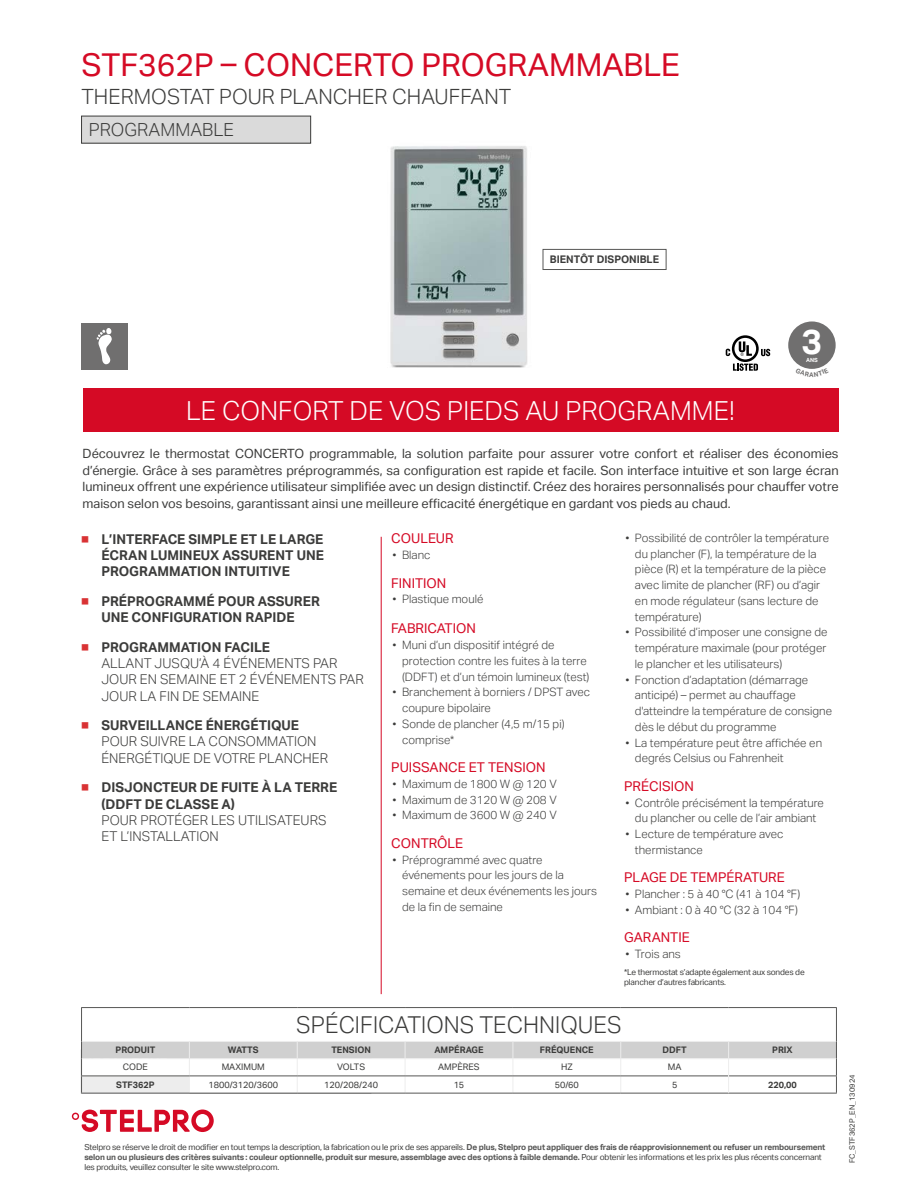
<style>
.page{position:relative;width:918px;height:1188px;background:#fff}
.page>*{position:absolute;margin:0;border:0;box-sizing:border-box;transform-origin:0 0}
.t1{font:700 34.8px "Aktiv Grotesk";color:#fff}
.t2{font:31.5px "Aktiv Grotesk";color:#d50a25}
.t3{font:300 26.25px "Aktiv Grotesk";color:#fff}
.t4{font:300 23.25px "Aktiv Grotesk";color:#3c3c3b}
.t5{font:300 21px "Aktiv Grotesk";color:#3c3c3b}
.t6{font:300 18px "Aktiv Grotesk";color:#3c3c3b}
.t7{font:300 13.5px/16.2px "Aktiv Grotesk";color:#3c3c3b}
.t8{font:700 13.5px/16.2px "Aktiv Grotesk";color:#3c3c3b;text-align:justify}
.t9{font:13.5px "Aktiv Grotesk";color:#d50a25}
.t10{font:12.75px/16.5px "Aktiv Grotesk";color:#3c3c3b;text-align:justify}
.t11{font:300 11.55px/15.8px "Aktiv Grotesk";color:#3c3c3b}
.t12{font:700 10.5px "Aktiv Grotesk";color:#3c3c3b}
.t13{font:9px "Aktiv Grotesk";color:#3c3c3b}
.t14{font:700 9px "Aktiv Grotesk";color:#3c3c3b}
.t15{font:8.25px/9.9px "Aktiv Grotesk";letter-spacing:-.02em;color:#3c3c3b}
.t16{font:7.5px "Aktiv Grotesk";color:#3c3c3b}
.t17{font:700 5.7px "Aktiv Grotesk";color:#fff}
.s1{color:#d93234}
.s2{font-weight:700;color:#d93234}
.s3{font-weight:700}
.s4{font-weight:700;color:#575756}
</style>
<div class="page">
<div style="left:81px;top:323px;width:46px;height:46px;background:#706f6f"></div>
<svg style="left:97px;top:328px;width:15px;height:37px"></svg>
<div style="left:82px;top:116px;width:229px;height:27px;background:#dadada"></div>
<div style="left:81px;top:116px;width:230px;height:28px;border:1px solid #3c3c3b"></div>
<svg style="left:761px;top:349px;width:9px;height:7px"></svg>
<div style="left:732px;top:335px;width:27px;height:27px;border:3px solid #000;border-radius:50%"></div>
<svg style="left:726px;top:349px;width:4px;height:7px"></svg>
<svg style="left:739px;top:341px;width:13px;height:15px"></svg>
<svg style="left:733px;top:363px;width:25px;height:8px"></svg>
<div style="left:83px;top:389px;width:755px;height:43px;background:#d50a25"></div>
<hr style="left:81px;top:1007px;width:108px;height:1px;background:#575756">
<hr style="left:81px;top:1008px;width:1px;height:33px;background:#575756">
<hr style="left:189px;top:1007px;width:108px;height:1px;background:#575756">
<hr style="left:297px;top:1007px;width:108px;height:1px;background:#575756">
<hr style="left:405px;top:1007px;width:108px;height:1px;background:#575756">
<hr style="left:513px;top:1007px;width:108px;height:1px;background:#575756">
<hr style="left:621px;top:1007px;width:108px;height:1px;background:#575756">
<hr style="left:729px;top:1007px;width:108px;height:1px;background:#575756">
<hr style="left:836px;top:1008px;width:1px;height:33px;background:#575756">
<hr style="left:81px;top:1093px;width:108px;height:1px;background:#575756">
<hr style="left:189px;top:1093px;width:108px;height:1px;background:#575756">
<hr style="left:297px;top:1093px;width:108px;height:1px;background:#575756">
<hr style="left:405px;top:1093px;width:108px;height:1px;background:#575756">
<hr style="left:513px;top:1093px;width:108px;height:1px;background:#575756">
<hr style="left:621px;top:1093px;width:108px;height:1px;background:#575756">
<hr style="left:729px;top:1093px;width:108px;height:1px;background:#575756">
<svg style="left:81px;top:1041px;width:756px;height:52px"></svg>
<hr style="left:381px;top:537px;width:1px;height:457px;background:#d50a25">
<div style="left:788px;top:321px;width:48px;height:48px;background:#706f6f;border-radius:50%"></div>
<img style="left:390px;top:146px;width:157px;height:222px">
<div style="left:543px;top:249px;width:123px;height:21px;border:1px solid #575756"></div>
<svg style="left:72px;top:1110px;width:142px;height:22px"></svg>
<svg style="left:806px;top:368px;width:12px;height:1px"></svg>
<h2 class="t2" style="left:82px;top:47px;width:600px">STF362P – CONCERTO PROGRAMMABLE</h2>
<h3 class="t5" style="left:82px;top:85px;width:431px">THERMOSTAT POUR PLANCHER CHAUFFANT</h3>
<h3 class="t6" style="left:89px;top:119px;width:147px">PROGRAMMABLE</h3>
<p class="t12" style="left:550px;top:253px;width:111px">BIENTÔT DISPONIBLE</p>
<h1 class="t1" style="left:802px;top:321px;width:22px">3</h1>
<p class="t17" style="left:806px;top:357px;width:13px">ANS</p>
<h3 class="t3" style="left:186px;top:395px;width:550px">LE CONFORT DE VOS PIEDS AU PROGRAMME!</h3>
<p class="t10" style="left:83px;top:446px;width:758px">Découvrez le thermostat CONCERTO programmable, la solution parfaite pour assurer votre confort et réaliser des économies d’énergie. Grâce à ses paramètres préprogrammés, sa configuration est rapide et facile. Son interface intuitive et son large écran lumineux offrent une expérience utilisateur simplifiée avec un design distinctif. Créez des horaires personnalisés pour chauffer votre maison selon vos besoins, garantissant ainsi une meilleure efficacité énergétique en gardant vos pieds au chaud.</p>
<p class="t8" style="left:101px;top:531px;width:224px;text-indent:-20px"><span class="s1">■</span> L’INTERFACE SIMPLE ET LE LARGE ÉCRAN LUMINEUX ASSURENT UNE PROGRAMMATION INTUITIVE</p>
<p class="t8" style="left:81px;top:593px;width:240px;text-align:center"><span class="s1">■</span> PRÉPROGRAMMÉ POUR ASSURER<br>UNE CONFIGURATION RAPIDE</p>
<p class="t7" style="left:101px;top:639px;width:264px;text-indent:-20px"><span class="s2">■</span> <span class="s3">PROGRAMMATION FACILE<br></span>ALLANT JUSQU’À 4 ÉVÉNEMENTS PAR<br>JOUR EN SEMAINE ET 2 ÉVÉNEMENTS PAR<br>JOUR LA FIN DE SEMAINE</p>
<p class="t7" style="left:101px;top:718px;width:228px;text-indent:-20px"><span class="s2">■</span> <span class="s3">SURVEILLANCE ÉNERGÉTIQUE<br></span>POUR SUIVRE LA CONSOMMATION<br>ÉNERGÉTIQUE DE VOTRE PLANCHER</p>
<p class="t8" style="left:101px;top:780px;width:237px;text-indent:-20px"><span class="s1">■</span> DISJONCTEUR DE FUITE À LA TERRE (DDFT DE CLASSE A)</p>
<p class="t7" style="left:101px;top:812px;width:227px">POUR PROTÉGER LES UTILISATEURS<br>ET L’INSTALLATION</p>
<p class="t9" style="left:391px;top:531px;width:64px">COULEUR</p>
<p class="t11" style="left:391px;top:547px;width:41px">∙ Blanc</p>
<p class="t9" style="left:391px;top:575px;width:57px">FINITION</p>
<p class="t11" style="left:391px;top:591px;width:94px">∙ Plastique moulé</p>
<p class="t9" style="left:391px;top:621px;width:86px">FABRICATION</p>
<p class="t11" style="left:391px;top:637px;width:165px">∙ Muni d’un dispositif intégré de</p>
<p class="t11" style="left:402px;top:653px;width:186px">protection contre les fuites à la terre</p>
<p class="t11" style="left:402px;top:669px;width:189px">(DDFT) et d’un témoin lumineux (test)</p>
<p class="t11" style="left:391px;top:684px;width:200px">∙ Branchement à borniers / DPST avec</p>
<p class="t11" style="left:402px;top:700px;width:90px">coupure bipolaire</p>
<p class="t11" style="left:391px;top:716px;width:175px">∙ Sonde de plancher (4,5 m/15 pi)</p>
<p class="t11" style="left:402px;top:732px;width:54px">comprise*</p>
<p class="t9" style="left:391px;top:759px;width:156px">PUISSANCE ET TENSION</p>
<p class="t11" style="left:391px;top:776px;width:167px;text-align:justify">∙ Maximum de 1800 W @ 120 V ∙ Maximum de 3120 W @ 208 V ∙ Maximum de 3600 W @ 240 V</p>
<p class="t9" style="left:391px;top:835px;width:73px">CONTRÔLE</p>
<p class="t11" style="left:402px;top:852px;width:197px;text-indent:-11px">∙ Préprogrammé avec quatre événements pour les jours de la semaine et deux événements les jours de la fin de semaine</p>
<p class="t11" style="left:624px;top:530px;width:206px">∙ Possibilité de contrôler la température</p>
<p class="t11" style="left:635px;top:546px;width:183px">du plancher (F), la température de la</p>
<p class="t11" style="left:635px;top:562px;width:193px">pièce (R) et la température de la pièce</p>
<p class="t11" style="left:635px;top:577px;width:187px">avec limite de plancher (RF) ou d’agir</p>
<p class="t11" style="left:635px;top:593px;width:185px">en mode régulateur (sans lecture de</p>
<p class="t11" style="left:635px;top:609px;width:68px">température)</p>
<p class="t11" style="left:624px;top:625px;width:205px">∙ Possibilité d’imposer une consigne de</p>
<p class="t11" style="left:635px;top:640px;width:193px">température maximale (pour protéger</p>
<p class="t11" style="left:635px;top:656px;width:149px">le plancher et les utilisateurs)</p>
<p class="t11" style="left:624px;top:672px;width:186px">∙ Fonction d’adaptation (démarrage</p>
<p class="t11" style="left:635px;top:688px;width:162px">anticipé) – permet au chauffage</p>
<p class="t11" style="left:635px;top:703px;width:199px">d'atteindre la température de consigne</p>
<p class="t11" style="left:635px;top:719px;width:143px">dès le début du programme</p>
<p class="t11" style="left:624px;top:735px;width:199px">∙ La température peut être affichée en</p>
<p class="t11" style="left:635px;top:751px;width:150px">degrés Celsius ou Fahrenheit</p>
<p class="t9" style="left:624px;top:778px;width:71px">PRÉCISION</p>
<p class="t11" style="left:624px;top:795px;width:201px">∙ Contrôle précisément la température</p>
<p class="t11" style="left:635px;top:811px;width:183px">du plancher ou celle de l’air ambiant</p>
<p class="t11" style="left:624px;top:826px;width:161px">∙ Lecture de température avec</p>
<p class="t11" style="left:635px;top:842px;width:69px">thermistance</p>
<p class="t9" style="left:624px;top:870px;width:162px">PLAGE DE TEMPÉRATURE</p>
<p class="t11" style="left:624px;top:886px;width:178px">∙ Plancher : 5 à 40 °C (41 à 104 °F) ∙ Ambiant : 0 à 40 °C (32 à 104 °F)</p>
<p class="t9" style="left:624px;top:930px;width:67px">GARANTIE</p>
<p class="t11" style="left:624px;top:946px;width:58px">∙ Trois ans</p>
<p class="t15" style="left:624px;top:967px;width:182px">*Le thermostat s’adapte également aux sondes de plancher d’autres fabricants.</p>
<h3 class="t4" style="left:296px;top:1011px;width:327px">SPÉCIFICATIONS TECHNIQUES</h3>
<p class="t14" style="left:116px;top:1045px;width:41px">PRODUIT</p>
<p class="t14" style="left:228px;top:1045px;width:32px">WATTS</p>
<p class="t14" style="left:331px;top:1045px;width:41px">TENSION</p>
<p class="t14" style="left:434px;top:1045px;width:51px">AMPÉRAGE</p>
<p class="t14" style="left:540px;top:1045px;width:55px">FRÉQUENCE</p>
<p class="t14" style="left:663px;top:1045px;width:26px">DDFT</p>
<p class="t14" style="left:772px;top:1045px;width:22px">PRIX</p>
<p class="t13" style="left:123px;top:1062px;width:27px">CODE</p>
<p class="t13" style="left:222px;top:1062px;width:45px">MAXIMUM</p>
<p class="t13" style="left:337px;top:1062px;width:30px">VOLTS</p>
<p class="t13" style="left:438px;top:1062px;width:43px">AMPÈRES</p>
<p class="t13" style="left:561px;top:1062px;width:13px">HZ</p>
<p class="t13" style="left:668px;top:1062px;width:15px">MA</p>
<p class="t14" style="left:116px;top:1079px;width:40px">STF362P</p>
<p class="t13" style="left:208px;top:1079px;width:71px">1800/3120/3600</p>
<p class="t13" style="left:324px;top:1079px;width:55px">120/208/240</p>
<p class="t13" style="left:454px;top:1079px;width:12px">15</p>
<p class="t13" style="left:555px;top:1079px;width:26px">50/60</p>
<p class="t13" style="left:672px;top:1079px;width:7px">5</p>
<p class="t14" style="left:768px;top:1079px;width:30px">220,00</p>
<p class="t15" style="left:84px;top:1143px;width:742px">Stelpro se réserve le droit de modifier en tout temps la description, la fabrication ou le prix de ses appareils. <span class="s4">De plus, Stelpro peut appliquer des frais de réapprovisionnement ou refuser un remboursement selon un ou plusieurs des critères suivants : couleur optionnelle, produit sur mesure, assemblage avec des options à faible demande.</span> Pour obtenir les informations et les prix les plus récents concernant les produits, veuillez consulter le site www.stelpro.com.</p>
<p class="t16" style="left:848px;top:1163px;width:90px;rotate:-90deg">FC_STF362P_EN_130924</p>
</div>
